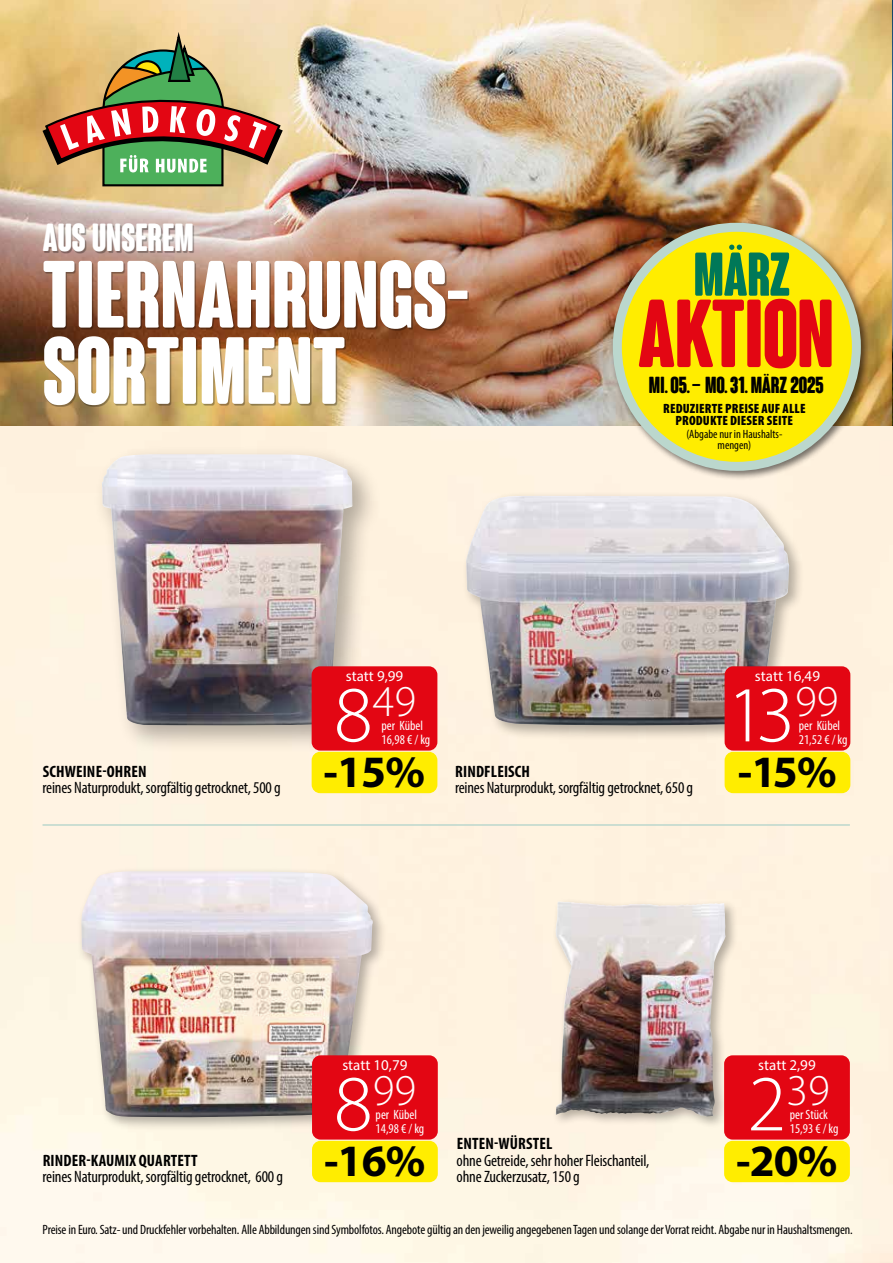
<style>
.page{position:relative;width:893px;height:1263px;background:#fff}
.page>*{position:absolute;margin:0;border:0;box-sizing:border-box;transform-origin:0 0}
.t1{font:700 condensed 93.75px "Coluna Rounded";letter-spacing:-.01em;color:#e30613}
.t2{font:700 condensed 92.7px/76.2px "Coluna Rounded";color:#fff}
.t3{font:300 79.8px "Myriad Pro";color:#fff}
.t4{font:700 condensed 60px "Coluna Rounded";color:#007858}
.t5{font:700 45px "Myriad Pro";letter-spacing:-.02em;color:#000}
.t6{font:300 44.25px "Myriad Pro";color:#fff}
.t7{font:700 condensed 38.1px "Coluna Rounded";color:#fff}
.t8{font:700 condensed 22.65px "Coluna Rounded";letter-spacing:-.01em;color:#000}
.t9{font:condensed 16.5px/16.5px "Myriad Pro";letter-spacing:-.01em;color:#000}
.t10{font:700 condensed 16.5px "Myriad Pro";letter-spacing:.01em;color:#000}
.t11{font:15px "Myriad Pro";color:#fff}
.t12{font:condensed 13.5px "Myriad Pro";letter-spacing:-.01em;color:#000}
.t13{font:condensed 13.5px/13.5px "Myriad Pro";color:#fff}
.t14{font:900 condensed 13.5px/12.1px "Myriad Pro";letter-spacing:.01em;color:#000;text-align:center}
.t15{font:condensed 12px/10.5px "Myriad Pro";color:#000;text-align:center}
.s1{font-size:79.8px}
</style>
<div class="page">
<img style="left:0;top:425px;width:893px;height:838px">
<img style="left:0;top:0;width:893px;height:425px">
<svg style="left:43px;top:27px;width:240px;height:160px"></svg>
<div style="left:44px;top:225px;width:425px;height:181px;background:#000;opacity:.32"></div>
<div style="left:77px;top:867px;width:310px;height:265px;background:#000;opacity:.3"></div>
<img style="left:81px;top:871px;width:292px;height:246px">
<div style="left:551px;top:897px;width:187px;height:232px;background:#000;opacity:.3"></div>
<img style="left:556px;top:901px;width:170px;height:215px">
<div style="left:93px;top:445px;width:288px;height:309px;background:#000;opacity:.3"></div>
<img style="left:102px;top:454px;width:251px;height:272px">
<div style="left:461px;top:491px;width:343px;height:250px;background:#000;opacity:.3"></div>
<img style="left:466px;top:496px;width:323px;height:231px">
<hr style="left:43px;top:824px;width:807px;height:2px;background:#bbd7cd">
<div style="left:725px;top:666px;width:125px;height:84px;background:#e30613;border-radius:9px"></div>
<div style="left:725px;top:752px;width:125px;height:41px;background:#ffed00;border-radius:9px"></div>
<div style="left:312px;top:1055px;width:126px;height:84px;background:#e30613;border-radius:9px"></div>
<div style="left:312px;top:1141px;width:126px;height:41px;background:#ffed00;border-radius:9px"></div>
<div style="left:312px;top:666px;width:125px;height:84px;background:#e30613;border-radius:9px"></div>
<div style="left:312px;top:752px;width:125px;height:41px;background:#ffed00;border-radius:9px"></div>
<div style="left:724px;top:1055px;width:126px;height:84px;background:#e30613;border-radius:9px"></div>
<div style="left:724px;top:1141px;width:126px;height:41px;background:#ffed00;border-radius:9px"></div>
<div style="left:610px;top:220px;width:261px;height:261px;background:#000;opacity:.55"></div>
<div style="left:617px;top:227px;width:239px;height:239px;background:#ffed00;border-radius:50%"></div>
<div style="left:613px;top:223px;width:248px;height:248px;border:9px solid #bbd7cd;border-radius:50%"></div>
<h3 class="t7" style="left:43px;top:217px;width:153px">AUS UNSEREM</h3>
<h2 class="t2" style="left:43px;top:265px;width:428px">TIERNAHRUNGS-<br>SORTIMENT</h2>
<p class="t11" style="left:346px;top:667px;width:59px">statt 9,99</p>
<h3 class="t6" style="left:334px;top:677px;width:84px"><span class="s1">8</span>49</h3>
<p class="t13" style="left:382px;top:719px;width:50px">per Kübel<br>16,98 € / kg</p>
<h3 class="t4" style="left:694px;top:242px;width:98px">MÄRZ</h3>
<h1 class="t1" style="left:637px;top:283px;width:198px">AKTION</h1>
<p class="t14" style="left:663px;top:403px;width:144px">REDUZIERTE PREISE AUF ALLE<br>PRODUKTE DIESER SEITE</p>
<p class="t15" style="left:686px;top:429px;width:97px">(Abgabe nur in Haushalts&shy;mengen)</p>
<h3 class="t8" style="left:649px;top:373px;width:176px">MI. O5. – MO. 31. MÄRZ 2O25</h3>
<p class="t11" style="left:755px;top:667px;width:67px">statt 16,49</p>
<h3 class="t3" style="left:727px;top:671px;width:113px">13<sup>99</sup></h3>
<p class="t13" style="left:799px;top:719px;width:50px">per Kübel<br>21,52 € / kg</p>
<p class="t10" style="left:43px;top:761px;width:105px">SCHWEINE-OHREN</p>
<p class="t9" style="left:43px;top:779px;width:240px">reines Naturprodukt, sorgfältig getrocknet, 500 g</p>
<h3 class="t5" style="left:324px;top:743px;width:103px">-15%</h3>
<p class="t10" style="left:455px;top:761px;width:76px">RINDFLEISCH</p>
<p class="t9" style="left:455px;top:779px;width:240px">reines Naturprodukt, sorgfältig getrocknet, 650 g</p>
<h3 class="t5" style="left:738px;top:743px;width:100px">-15%</h3>
<p class="t10" style="left:43px;top:1150px;width:156px">RINDER-KAUMIX QUARTETT</p>
<p class="t9" style="left:43px;top:1168px;width:242px">reines Naturprodukt, sorgfältig getrocknet, 600 g</p>
<p class="t11" style="left:342px;top:1056px;width:67px">statt 10,79</p>
<h3 class="t6" style="left:334px;top:1066px;width:84px"><span class="s1">8</span>99</h3>
<p class="t13" style="left:376px;top:1108px;width:50px">per Kübel<br>14,98 € / kg</p>
<h3 class="t5" style="left:324px;top:1132px;width:103px">-16%</h3>
<p class="t10" style="left:457px;top:1133px;width:97px">ENTEN-WÜRSTEL</p>
<p class="t9" style="left:457px;top:1152px;width:194px">ohne Getreide, sehr hoher Fleischanteil, ohne Zuckerzusatz, 150 g</p>
<p class="t11" style="left:758px;top:1056px;width:59px">statt 2,99</p>
<h3 class="t6" style="left:747px;top:1066px;width:84px"><span class="s1">2</span>39</h3>
<p class="t13" style="left:790px;top:1108px;width:50px">per Stück<br>15,93 € / kg</p>
<h3 class="t5" style="left:736px;top:1132px;width:103px">-20%</h3>
<p class="t12" style="left:43px;top:1221px;width:812px">Preise in Euro. Satz- und Druckfehler vorbehalten. Alle Abbildungen sind Symbolfotos. Angebote gültig an den jeweilig angegebenen Tagen und solange der Vorrat reicht. Abgabe nur in Haushaltsmengen.</p>
</div>
